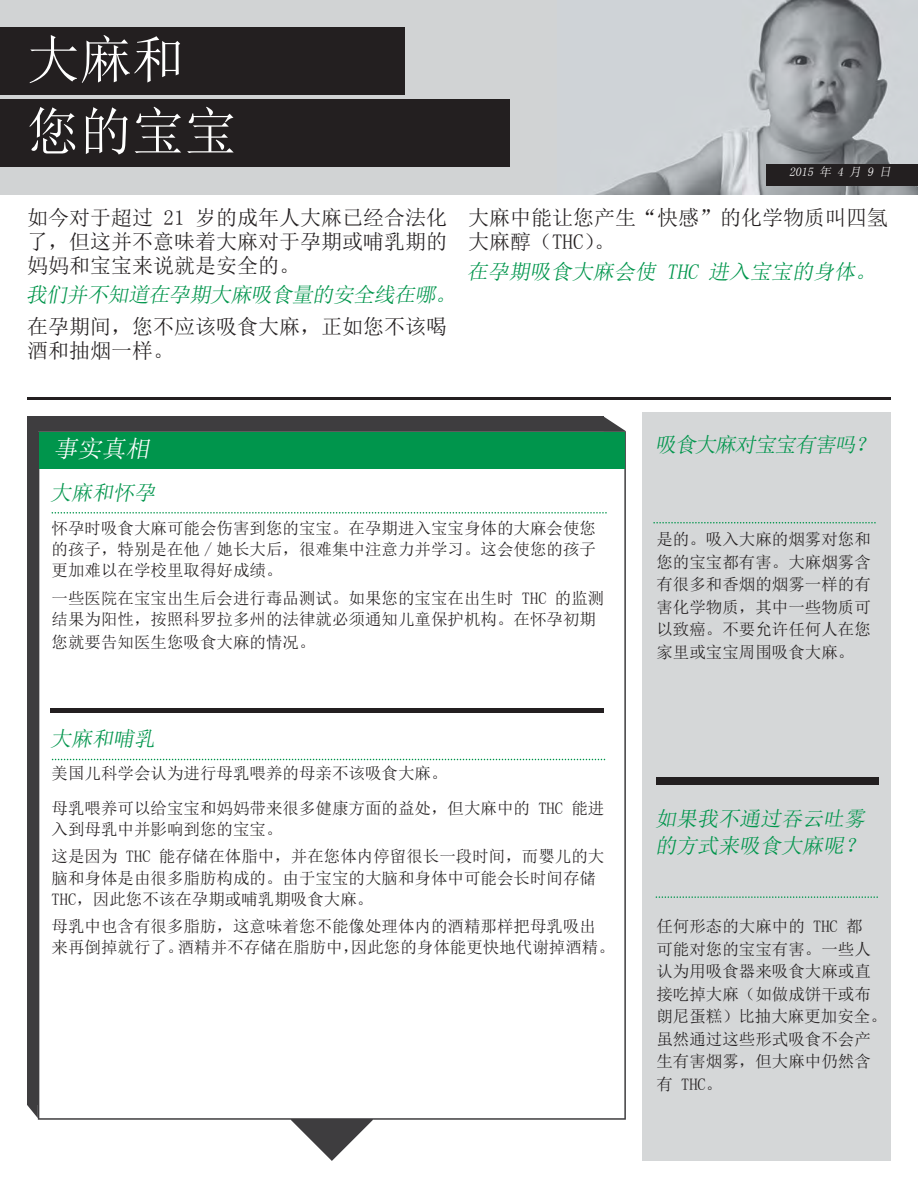
<style>
.page{position:relative;width:918px;height:1188px;background:#fff}
.page>*{position:absolute;margin:0;border:0;box-sizing:border-box;transform-origin:0 0}
.t1{font:52.5px/72px "Sim Sun";color:#fff}
.t2{font:italic 24px "Sim Sun";color:#fff}
.t3{font:21px/24px "Sim Sun";color:#231f20}
.t4{font:italic 21px/27px "Sim Sun";color:#00954c}
.t5{font:16.5px/22.5px "Sim Sun";color:#231f20}
.t6{font:italic 12px "Sim Sun";color:#fff}
</style>
<div class="page">
<div style="left:0;top:0;width:918px;height:194px;background:#d1d3d4"></div>
<img style="left:597px;top:0;width:321px;height:194px">
<div style="left:0;top:27px;width:405px;height:67px;background:#231f20"></div>
<div style="left:0;top:99px;width:510px;height:67px;background:#231f20"></div>
<div style="left:643px;top:412px;width:248px;height:749px;background:#d5d7d8"></div>
<hr style="left:27px;top:397px;width:864px;height:3px;background:#231f20">
<div style="left:656px;top:777px;width:223px;height:8px;background:#231f20"></div>
<svg style="left:291px;top:1120px;width:82px;height:41px"></svg>
<div style="left:27px;top:417px;width:577px;height:688px;background:#3e3d3f"></div>
<div style="left:38px;top:431px;width:588px;height:689px;background:#fff"></div>
<svg style="left:52px;top:759px;width:553px;height:1px"></svg>
<svg style="left:52px;top:512px;width:555px;height:2px"></svg>
<div style="left:50px;top:708px;width:554px;height:5px;background:#231f20"></div>
<svg style="left:27px;top:1105px;width:11px;height:13px"></svg>
<svg style="left:604px;top:417px;width:22px;height:14px"></svg>
<div style="left:39px;top:432px;width:585px;height:36px;background:#00954c"></div>
<svg style="left:653px;top:522px;width:223px;height:2px"></svg>
<svg style="left:656px;top:896px;width:222px;height:2px"></svg>
<div style="left:767px;top:164px;width:151px;height:21px;background:#231f20"></div>
<h1 class="t1" style="left:27px;top:23px;width:211px">大麻和您的宝宝</h1>
<p class="t3" style="left:27px;top:205px;width:421px;text-align:justify">如今对于超过 21 岁的成年人大麻已经合法化了，但这并不意味着大麻对于孕期或哺乳期的妈妈和宝宝来说就是安全的。</p>
<p class="t4" style="left:26px;top:281px;width:436px">我们并不知道在孕期大麻吸食量的安全线在哪。</p>
<p class="t3" style="left:27px;top:314px;width:421px">在孕期间，您不应该吸食大麻，正如您不该喝酒和抽烟一样。</p>
<p class="t6" style="left:789px;top:166px;width:106px">2015 年 4 月 9 日</p>
<p class="t3" style="left:468px;top:205px;width:421px">大麻中能让您产生“快感”的化学物质叫四氢大麻醇（THC）。</p>
<p class="t4" style="left:467px;top:258px;width:415px">在孕期吸食大麻会使 THC 进入宝宝的身体。</p>
<h2 class="t2" style="left:53px;top:437px;width:102px">事实真相</h2>
<p class="t4" style="left:655px;top:431px;width:226px">吸食大麻对宝宝有害吗？</p>
<p class="t4" style="left:50px;top:479px;width:110px">大麻和怀孕</p>
<p class="t5" style="left:52px;top:518px;width:546px;line-height:21px;text-align:justify">怀孕时吸食大麻可能会伤害到您的宝宝。在孕期进入宝宝身体的大麻会使您的孩子，特别是在他 / 她长大后，很难集中注意力并学习。这会使您的孩子更加难以在学校里取得好成绩。</p>
<p class="t5" style="left:52px;top:587px;width:554px;line-height:21px">一些医院在宝宝出生后会进行毒品测试。如果您的宝宝在出生时 THC 的监测结果为阳性，按照科罗拉多州的法律就必须通知儿童保护机构。在怀孕初期</p>
<p class="t5" style="left:52px;top:631px;width:265px">您就要告知医生您吸食大麻的情况。</p>
<p class="t4" style="left:50px;top:725px;width:110px">大麻和哺乳</p>
<p class="t5" style="left:52px;top:756px;width:554px;line-height:34.5px">美国儿科学会认为进行母乳喂养的母亲不该吸食大麻。<br>母乳喂养可以给宝宝和妈妈带来很多健康方面的益处，但大麻中的 THC 能进</p>
<p class="t5" style="left:52px;top:815px;width:554px;line-height:27.8px">入到母乳中并影响到您的宝宝。<br>这是因为 THC 能存储在体脂中，并在您体内停留很长一段时间，而婴儿的大</p>
<p class="t5" style="left:52px;top:867px;width:546px;line-height:21px">脑和身体是由很多脂肪构成的。由于宝宝的大脑和身体中可能会长时间存储<br>THC，因此您不该在孕期或哺乳期吸食大麻。</p>
<p class="t5" style="left:52px;top:916px;width:565px;line-height:21px">母乳中也含有很多脂肪，这意味着您不能像处理体内的酒精那样把母乳吸出来再倒掉就行了。酒精并不存储在脂肪中，因此您的身体能更快地代谢掉酒精。</p>
<p class="t5" style="left:656px;top:528px;width:216px;text-align:justify">是的。吸入大麻的烟雾对您和您的宝宝都有害。大麻烟雾含有很多和香烟的烟雾一样的有害化学物质，其中一些物质可以致癌。不要允许任何人在您家里或宝宝周围吸食大麻。</p>
<p class="t4" style="left:655px;top:805px;width:215px">如果我不通过吞云吐雾的方式来吸食大麻呢？</p>
<p class="t5" style="left:656px;top:915px;width:232px">任何形态的大麻中的 THC 都<br>可能对您的宝宝有害。一些人认为用吸食器来吸食大麻或直接吃掉大麻（如做成饼干或布朗尼蛋糕）比抽大麻更加安全。虽然通过这些形式吸食不会产生有害烟雾，但大麻中仍然含有 THC。</p>
</div>
